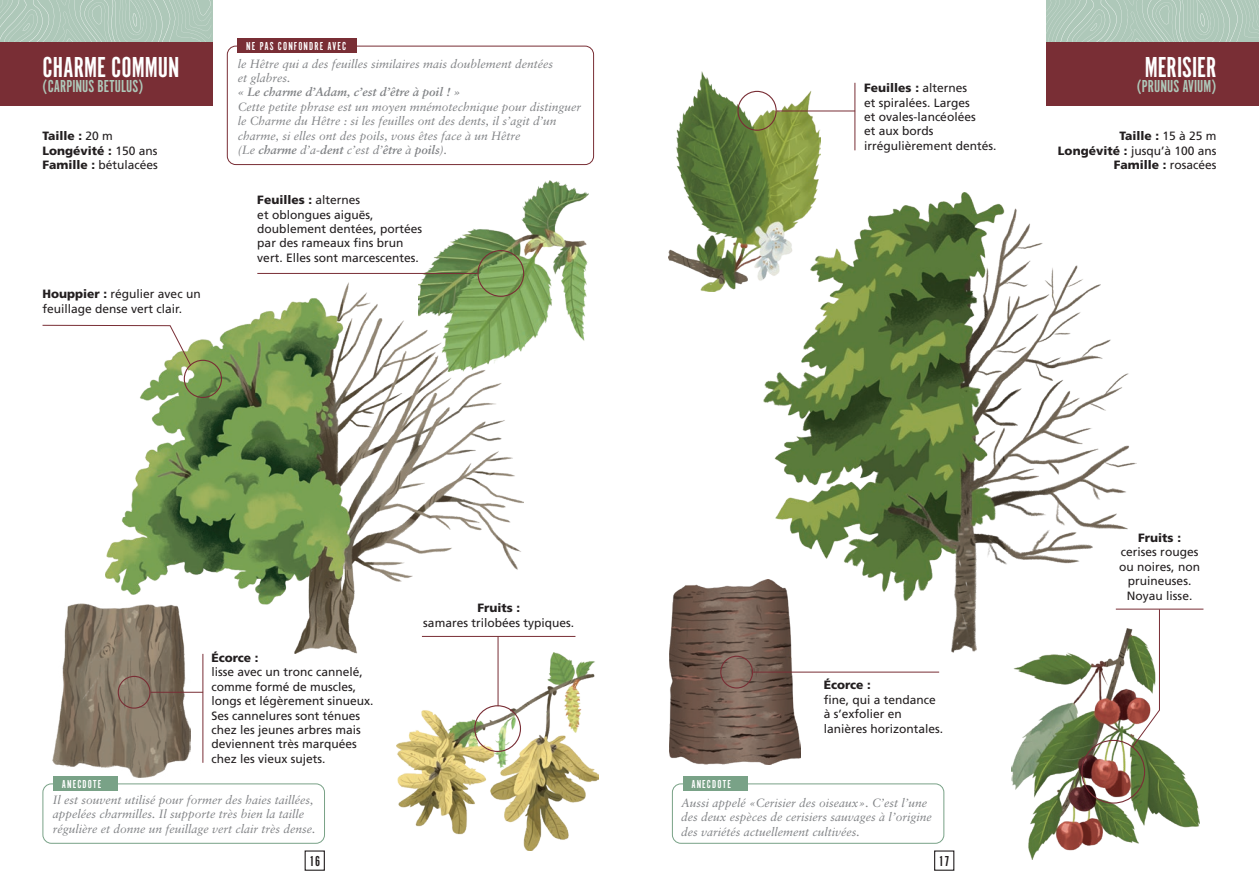
<style>
.page{position:relative;width:1259px;height:893px;background:#fff}
.page>*{position:absolute;margin:0;border:0;box-sizing:border-box;transform-origin:0 0}
.t1{font:30px "Alternate Got No 1 D";color:#fff}
.t2{font:18px "Alternate Got No 1 D";color:#aec8b9}
.t3{font:15px "Alternate Got No 1 D";color:#231f20}
.t4{font:12px/14.4px "Frutiger LT Com";color:#231f20}
.t5{font:italic 12px/14.4px "Sabon LT Pro";color:#808285}
.t6{font:900 12px "Frutiger LT Com";color:#231f20}
.t7{font:italic 700 12px "Sabon LT Pro";color:#808285}
.t8{font:12px "Alternate Got No 1 D";letter-spacing:.09em;color:#fff}
.s1{font-weight:400}
.s2{font-weight:900}
.s3{font-weight:700}
</style>
<div class="page">
<img style="left:106px;top:282px;width:418px;height:371px">
<svg style="left:0;top:0;width:211px;height:43px;background:#b0c7b9"></svg>
<svg style="left:1046px;top:0;width:213px;height:43px;background:#b0c6b9"></svg>
<img style="left:53px;top:603px;width:138px;height:174px">
<img style="left:396px;top:653px;width:202px;height:197px">
<img style="left:418px;top:180px;width:170px;height:192px">
<img style="left:763px;top:193px;width:373px;height:460px">
<img style="left:668px;top:71px;width:153px;height:221px">
<img style="left:670px;top:580px;width:131px;height:184px">
<img style="left:1011px;top:628px;width:188px;height:232px">
<div style="left:227px;top:46px;width:367px;height:119px;border:1px solid #792e35;border-radius:9px"></div>
<div style="left:672px;top:783px;width:272px;height:61px;border:1px solid #79a287;border-radius:9px"></div>
<div style="left:43px;top:783px;width:282px;height:61px;border:1px solid #79a287;border-radius:9px"></div>
<div style="left:238px;top:39px;width:119px;height:14px;background:#792e35"></div>
<div style="left:683px;top:776px;width:64px;height:15px;background:#79a287"></div>
<div style="left:53px;top:776px;width:65px;height:15px;background:#79a287"></div>
<div style="left:0;top:43px;width:213px;height:63px;background:#792e35"></div>
<div style="left:1046px;top:43px;width:213px;height:63px;background:#792e35"></div>
<div style="left:477px;top:250px;width:47px;height:47px;border:1px solid #792e35;border-radius:50%"></div>
<div style="left:184px;top:360px;width:38px;height:38px;border:1px solid #792e35;border-radius:50%"></div>
<div style="left:474px;top:705px;width:47px;height:47px;border:1px solid #792e35;border-radius:50%"></div>
<hr style="left:498px;top:636px;width:1px;height:70px;background:#792e35">
<hr style="left:422px;top:636px;width:153px;height:1px;background:#792e35">
<div style="left:118px;top:676px;width:33px;height:33px;border:1px solid #792e35;border-radius:50%"></div>
<hr style="left:257px;top:273px;width:220px;height:1px;background:#792e35">
<div style="left:737px;top:91px;width:39px;height:40px;border:1px solid #792e35;border-radius:50%"></div>
<div style="left:1081px;top:740px;width:64px;height:64px;border:1px solid #792e35;border-radius:50%"></div>
<hr style="left:1115px;top:609px;width:88px;height:1px;background:#792e35">
<div style="left:720px;top:656px;width:33px;height:32px;border:1px solid #792e35;border-radius:50%"></div>
<hr style="left:753px;top:672px;width:186px;height:1px;background:#792e35">
<hr style="left:854px;top:83px;width:1px;height:67px;background:#792e35">
<hr style="left:776px;top:111px;width:79px;height:1px;background:#792e35">
<svg style="left:1131px;top:609px;width:28px;height:139px"></svg>
<svg style="left:42px;top:325px;width:149px;height:41px"></svg>
<hr style="left:203px;top:654px;width:1px;height:109px;background:#792e35">
<hr style="left:151px;top:692px;width:52px;height:1px;background:#792e35">
<div style="left:305px;top:850px;width:20px;height:21px;border:1px solid #231f20"></div>
<div style="left:934px;top:850px;width:20px;height:21px;border:1px solid #231f20"></div>
<p class="t1" style="left:43px;top:51px;width:138px">CHARME COMMUN</p>
<p class="t2" style="left:43px;top:76px;width:102px">(CARPINUS BETULUS)</p>
<p class="t6" style="left:43px;top:129px;width:72px">Taille : <span class="s1">20 m</span></p>
<p class="t6" style="left:43px;top:143px;width:117px">Longévité : <span class="s1">150 ans</span></p>
<p class="t4" style="left:43px;top:158px;width:117px"><span class="s2">Famille :</span> bétulacées</p>
<p class="t4" style="left:43px;top:287px;width:160px"><span class="s2">Houppier :</span> régulier avec un feuillage dense vert clair.</p>
<p class="t8" style="left:246px;top:40px;width:101px">NE PAS CONFONDRE AVEC</p>
<p class="t5" style="left:238px;top:56px;width:317px">le Hêtre qui a des feuilles similaires mais doublement dentées et glabres.</p>
<p class="t7" style="left:238px;top:85px;width:224px">« Le charme d’Adam, c’est d’être à poil ! »</p>
<p class="t5" style="left:238px;top:99px;width:345px">Cette petite phrase est un moyen mnémotechnique pour distinguer le Charme du Hêtre : si les feuilles ont des dents, il s’agit d’un charme, si elles ont des poils, vous êtes face à un Hêtre<br>(Le <span class="s3">charme</span> d’a-<span class="s3">dent</span> c’est d’<span class="s3">être</span> à <span class="s3">poils</span>).</p>
<p class="t4" style="left:257px;top:193px;width:166px"><span class="s2">Feuilles :</span> alternes<br>et oblongues aiguës, doublement dentées, portées par des rameaux fins brun vert. Elles sont marcescentes.</p>
<p class="t4" style="left:864px;top:81px;width:134px"><span class="s2">Feuilles :</span> alternes<br>et spiralées. Larges<br>et ovales-lancéolées<br>et aux bords irrégulièrement dentés.</p>
<p class="t1" style="left:1144px;top:51px;width:73px">MERISIER</p>
<p class="t2" style="left:1136px;top:76px;width:81px">(PRUNUS AVIUM)</p>
<p class="t6" style="left:1119px;top:129px;width:98px">Taille : <span class="s1">15 à 25 m</span></p>
<p class="t4" style="left:1058px;top:144px;width:160px"><span class="s2">Longévité :</span> jusqu’à 100 ans</p>
<p class="t6" style="left:1113px;top:158px;width:104px">Famille : <span class="s1">rosacées</span></p>
<p class="t4" style="left:211px;top:651px;width:164px"><span class="s2">Écorce :<br></span>lisse avec un tronc cannelé, comme formé de muscles, longs et légèrement sinueux.<br>Ses cannelures sont ténues chez les jeunes arbres mais deviennent très marquées chez les vieux sujets.</p>
<p class="t4" style="left:423px;top:601px;width:152px;text-align:center"><span class="s2">Fruits :<br></span>samares trilobées typiques.</p>
<p class="t8" style="left:62px;top:777px;width:41px">ANECDOTE</p>
<p class="t8" style="left:691px;top:777px;width:41px">ANECDOTE</p>
<p class="t6" style="left:824px;top:678px;width:49px">Écorce :</p>
<p class="t4" style="left:824px;top:692px;width:121px">fine, qui a tendance à s’exfolier en lanières horizontales.</p>
<p class="t5" style="left:53px;top:792px;width:264px">Il est souvent utilisé pour former des haies taillées, appelées charmilles. Il supporte très bien la taille régulière et donne un feuillage vert clair très dense.</p>
<p class="t5" style="left:681px;top:795px;width:252px">Aussi appelé «Cerisier des oiseaux». C’est l’une des deux espèces de cerisiers sauvages à l’origine des variétés actuellement cultivées.</p>
<p class="t3" style="left:309px;top:853px;width:12px">16</p>
<p class="t3" style="left:939px;top:853px;width:12px">17</p>
<p class="t4" style="left:1119px;top:531px;width:82px;text-align:center"><span class="s2">Fruits : </span>cerises rouges ou noires, non pruineuses.<br>Noyau lisse.</p>
</div>
